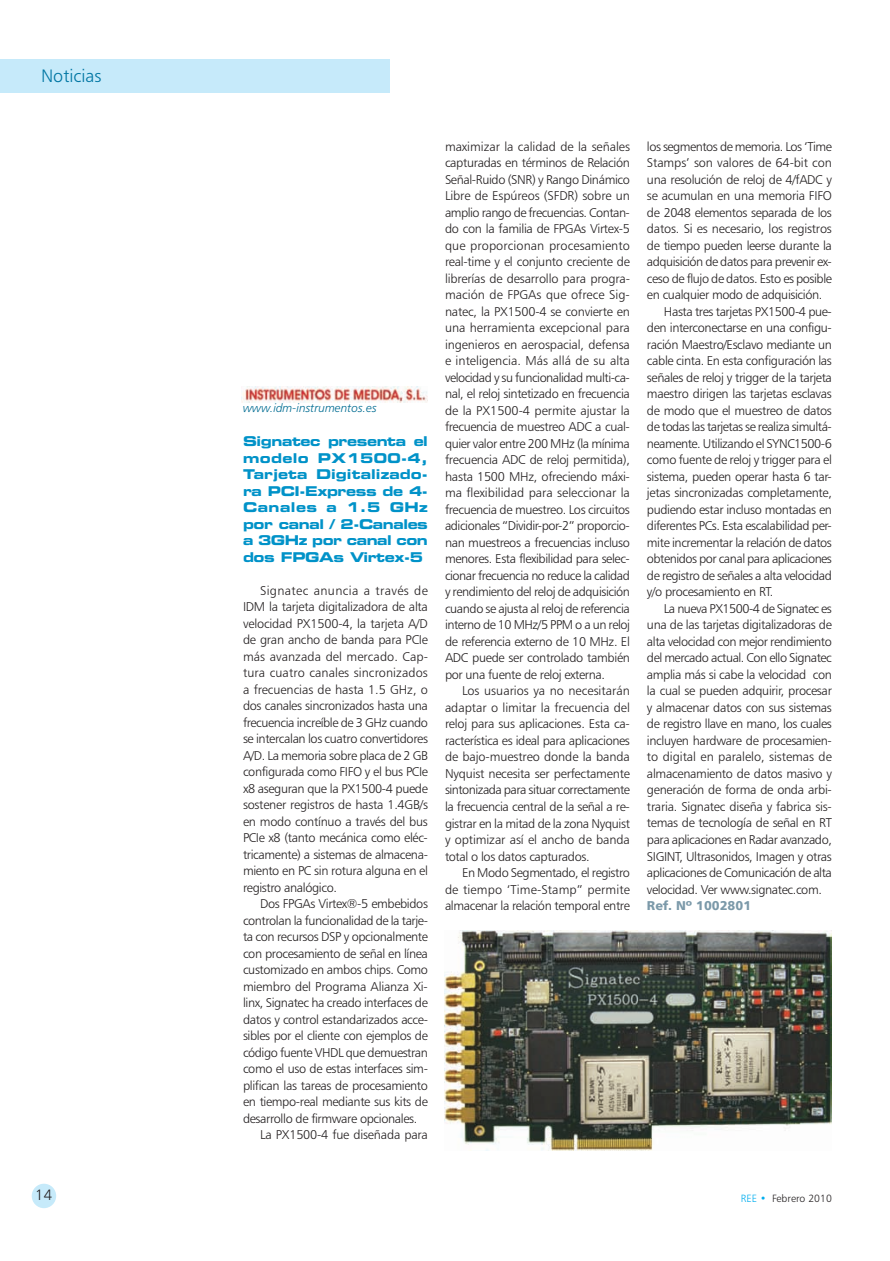
<style>
.page{position:relative;width:890px;height:1261px;background:#fff}
.page>*{position:absolute;margin:0;border:0;box-sizing:border-box;transform-origin:0 0}
.t1{font:18px "Humanist 777 BT Light B";color:#0076a3}
.t2{font:15px "Humanist 777 BT Light B";color:#231f20}
.t3{font:13.5px/16.5px "Eurostile Bold Extended Two";letter-spacing:-.03em;color:#0092c8;text-align:justify}
.t4{font:12.75px/16.5px "Humanist 777 BT Light B";letter-spacing:-.03em;color:#231f20;text-align:justify}
.t5{font:12.75px "Humanist 777 BT Light B";letter-spacing:-.005em;color:#231f20}
.t6{font:12.75px "Humanist 777 BT Light B";letter-spacing:-.01em;color:#231f20}
.t7{font:12.75px "Humanist 777 BT Black B";color:#7b99a9}
.t8{font:12px "Humanist 777 BT Light Italic B";color:#006c92}
.t9{font:10.5px "Humanist 777 BT Light B";color:#231f20}
.s1{color:#00aeef}
</style>
<div class="page">
<div style="left:32px;top:1183px;width:24px;height:25px;background:#c6eafa;border-radius:50%"></div>
<div style="left:0;top:60px;width:390px;height:33px;background:#c6eafa"></div>
<img style="left:241px;top:386px;width:187px;height:16px">
<img style="left:445px;top:930px;width:387px;height:220px">
<h1 class="t1" style="left:41px;top:68px;width:62px">Noticias</h1>
<p class="t8" style="left:243px;top:403px;width:135px">www.idm-instrumentos.es</p>
<p class="t3" style="left:243px;top:434px;width:186px">Signatec presenta el modelo PX1500-4, Tarjeta Digitalizado&shy;ra PCI-Express de 4- Canales a 1.5 GHz por canal / 2-Canales a 3GHz por canal con dos FPGAs Virtex-5</p>
<p class="t4" style="left:243px;top:583px;width:186px;text-indent:17px">Signatec anuncia a través de IDM la tarjeta digitalizadora de alta velocidad PX1500-4, la tarjeta A/D de gran ancho de banda para PCIe más avanzada del mercado. Cap&shy;tura cuatro canales sincronizados a frecuencias de hasta 1.5 GHz, o dos canales sincronizados hasta una frecuencia increíble de 3 GHz cuando se intercalan los cuatro convertidores A/D. La memoria sobre placa de 2 GB configurada como FIFO y el bus PCIe x8 aseguran que la PX1500-4 puede sostener registros de hasta 1.4GB/s en modo contínuo a través del bus PCIe x8 (tanto mecánica como eléc&shy;tricamente) a sistemas de almacena&shy;miento en PC sin rotura alguna en el registro analógico.</p>
<p class="t4" style="left:260px;top:896px;width:169px">Dos FPGAs Virtex®-5 embebidos</p>
<p class="t4" style="left:243px;top:913px;width:186px">controlan la funcionalidad de la tarje-</p>
<p class="t4" style="left:243px;top:929px;width:186px">ta con recursos DSP y opcionalmente</p>
<p class="t4" style="left:243px;top:946px;width:186px">con procesamiento de señal en línea</p>
<p class="t4" style="left:243px;top:962px;width:186px">customizado en ambos chips. Como</p>
<p class="t4" style="left:243px;top:979px;width:186px">miembro del Programa Alianza Xi-</p>
<p class="t4" style="left:243px;top:995px;width:186px">linx, Signatec ha creado interfaces de</p>
<p class="t4" style="left:243px;top:1012px;width:186px">datos y control estandarizados acce-</p>
<p class="t4" style="left:243px;top:1028px;width:186px">sibles por el cliente con ejemplos de</p>
<p class="t4" style="left:243px;top:1045px;width:186px">código fuente VHDL que demuestran</p>
<p class="t4" style="left:243px;top:1061px;width:186px">como el uso de estas interfaces sim-</p>
<p class="t4" style="left:243px;top:1078px;width:186px">plifican las tareas de procesamiento</p>
<p class="t4" style="left:243px;top:1094px;width:186px">en tiempo-real mediante sus kits de</p>
<p class="t4" style="left:243px;top:1111px;width:176px">desarrollo de firmware opcionales.</p>
<p class="t4" style="left:260px;top:1127px;width:169px">La PX1500-4 fue diseñada para</p>
<p class="t4" style="left:445px;top:139px;width:186px">maximizar la calidad de la señales capturadas en términos de Relación Señal-Ruido (SNR) y Rango Dinámico Libre de Espúreos (SFDR) sobre un amplio rango de frecuencias. Contan&shy;do con la familia de FPGAs Virtex-5 que proporcionan procesamiento real-time y el conjunto creciente de librerías de desarrollo para progra&shy;mación de FPGAs que ofrece Sig&shy;natec, la PX1500-4 se convierte en una herramienta excepcional para ingenieros en aerospacial, defensa e inteligencia. Más allá de su alta velocidad y su funcionalidad multi-ca&shy;nal, el reloj sintetizado en frecuencia de la PX1500-4 permite ajustar la frecuencia de muestreo ADC a cual&shy;quier valor entre 200 MHz (la mínima frecuencia ADC de reloj permitida), hasta 1500 MHz, ofreciendo máxi&shy;ma flexibilidad para seleccionar la frecuencia de muestreo. Los circuitos adicionales “Dividir-por-2” proporcio&shy;nan muestreos a frecuencias incluso menores. Esta flexibilidad para selec&shy;cionar frecuencia no reduce la calidad y rendimiento del reloj de adquisición cuando se ajusta al reloj de referencia interno de 10 MHz/5 PPM o a un reloj de referencia externo de 10 MHz. El ADC puede ser controlado también por una fuente de reloj externa.</p>
<p class="t4" style="left:445px;top:683px;width:186px;text-indent:17px">Los usuarios ya no necesitarán adaptar o limitar la frecuencia del reloj para sus aplicaciones. Esta ca&shy;racterística es ideal para aplicaciones de bajo-muestreo donde la banda Nyquist necesita ser perfectamente sintonizada para situar correctamente la frecuencia central de la señal a re&shy;gistrar en la mitad de la zona Nyquist y optimizar así el ancho de banda total o los datos capturados.</p>
<p class="t4" style="left:445px;top:865px;width:186px;text-indent:17px">En Modo Segmentado, el registro de tiempo ‘Time-Stamp” permite almacenar la relación temporal entre</p>
<p class="t4" style="left:647px;top:139px;width:186px">los segmentos de memoria. Los ‘Time</p>
<p class="t6" style="left:647px;top:158px;width:186px">Stamps’ son valores de 64-bit con</p>
<p class="t4" style="left:647px;top:172px;width:186px">una resolución de reloj de 4/fADC y</p>
<p class="t4" style="left:647px;top:189px;width:186px">se acumulan en una memoria FIFO</p>
<p class="t4" style="left:647px;top:205px;width:186px">de 2048 elementos separada de los</p>
<p class="t4" style="left:647px;top:222px;width:186px">datos. Si es necesario, los registros</p>
<p class="t4" style="left:647px;top:238px;width:186px">de tiempo pueden leerse durante la</p>
<p class="t4" style="left:647px;top:254px;width:186px">adquisición de datos para prevenir ex-</p>
<p class="t4" style="left:647px;top:271px;width:186px">ceso de flujo de datos. Esto es posible</p>
<p class="t4" style="left:647px;top:287px;width:177px">en cualquier modo de adquisición.</p>
<p class="t4" style="left:664px;top:304px;width:169px">Hasta tres tarjetas PX1500-4 pue-</p>
<p class="t4" style="left:647px;top:320px;width:186px">den interconectarse en una configu-</p>
<p class="t4" style="left:647px;top:337px;width:186px">ración Maestro/Esclavo mediante un</p>
<p class="t4" style="left:647px;top:353px;width:186px">cable cinta. En esta configuración las</p>
<p class="t4" style="left:647px;top:370px;width:186px">señales de reloj y trigger de la tarjeta</p>
<p class="t4" style="left:647px;top:386px;width:186px">maestro dirigen las tarjetas esclavas</p>
<p class="t4" style="left:647px;top:403px;width:186px">de modo que el muestreo de datos</p>
<p class="t4" style="left:647px;top:419px;width:186px">de todas las tarjetas se realiza simultá-</p>
<p class="t4" style="left:647px;top:436px;width:186px">neamente. Utilizando el SYNC1500-6</p>
<p class="t4" style="left:647px;top:452px;width:186px">como fuente de reloj y trigger para el</p>
<p class="t4" style="left:647px;top:469px;width:186px">sistema, pueden operar hasta 6 tar-</p>
<p class="t4" style="left:647px;top:485px;width:186px">jetas sincronizadas completamente,</p>
<p class="t4" style="left:647px;top:502px;width:186px">pudiendo estar incluso montadas en</p>
<p class="t4" style="left:647px;top:518px;width:186px">diferentes PCs. Esta escalabilidad per-</p>
<p class="t4" style="left:647px;top:535px;width:186px">mite incrementar la relación de datos</p>
<p class="t4" style="left:647px;top:551px;width:186px">obtenidos por canal para aplicaciones</p>
<p class="t4" style="left:647px;top:568px;width:186px">de registro de señales a alta velocidad</p>
<p class="t4" style="left:647px;top:584px;width:128px">y/o procesamiento en RT.</p>
<p class="t4" style="left:664px;top:601px;width:169px">La nueva PX1500-4 de Signatec es</p>
<p class="t4" style="left:647px;top:617px;width:186px">una de las tarjetas digitalizadoras de</p>
<p class="t4" style="left:647px;top:634px;width:186px">alta velocidad con mejor rendimiento</p>
<p class="t4" style="left:647px;top:650px;width:186px">del mercado actual. Con ello Signatec</p>
<p class="t4" style="left:647px;top:667px;width:186px">amplia más si cabe la velocidad con</p>
<p class="t4" style="left:647px;top:683px;width:186px">la cual se pueden adquirir, procesar</p>
<p class="t4" style="left:647px;top:700px;width:186px">y almacenar datos con sus sistemas</p>
<p class="t4" style="left:647px;top:716px;width:186px">de registro llave en mano, los cuales</p>
<p class="t4" style="left:647px;top:733px;width:186px">incluyen hardware de procesamien-</p>
<p class="t5" style="left:647px;top:752px;width:186px">to digital en paralelo, sistemas de</p>
<p class="t4" style="left:647px;top:766px;width:186px">almacenamiento de datos masivo y</p>
<p class="t4" style="left:647px;top:782px;width:186px">generación de forma de onda arbi-</p>
<p class="t4" style="left:647px;top:799px;width:186px">traria. Signatec diseña y fabrica sis-</p>
<p class="t4" style="left:647px;top:815px;width:186px">temas de tecnología de señal en RT</p>
<p class="t4" style="left:647px;top:832px;width:186px">para aplicaciones en Radar avanzado,</p>
<p class="t4" style="left:647px;top:848px;width:186px">SIGINT, Ultrasonidos, Imagen y otras</p>
<p class="t4" style="left:647px;top:865px;width:186px">aplicaciones de Comunicación de alta</p>
<p class="t4" style="left:647px;top:881px;width:176px">velocidad. Ver www.signatec.com.</p>
<p class="t7" style="left:647px;top:900px;width:106px">Ref. Nº 1002801</p>
<p class="t2" style="left:35px;top:1188px;width:18px">14</p>
<p class="t9" style="left:741px;top:1194px;width:93px"><span class="s1">REE •</span> Febrero 2010</p>
</div>
